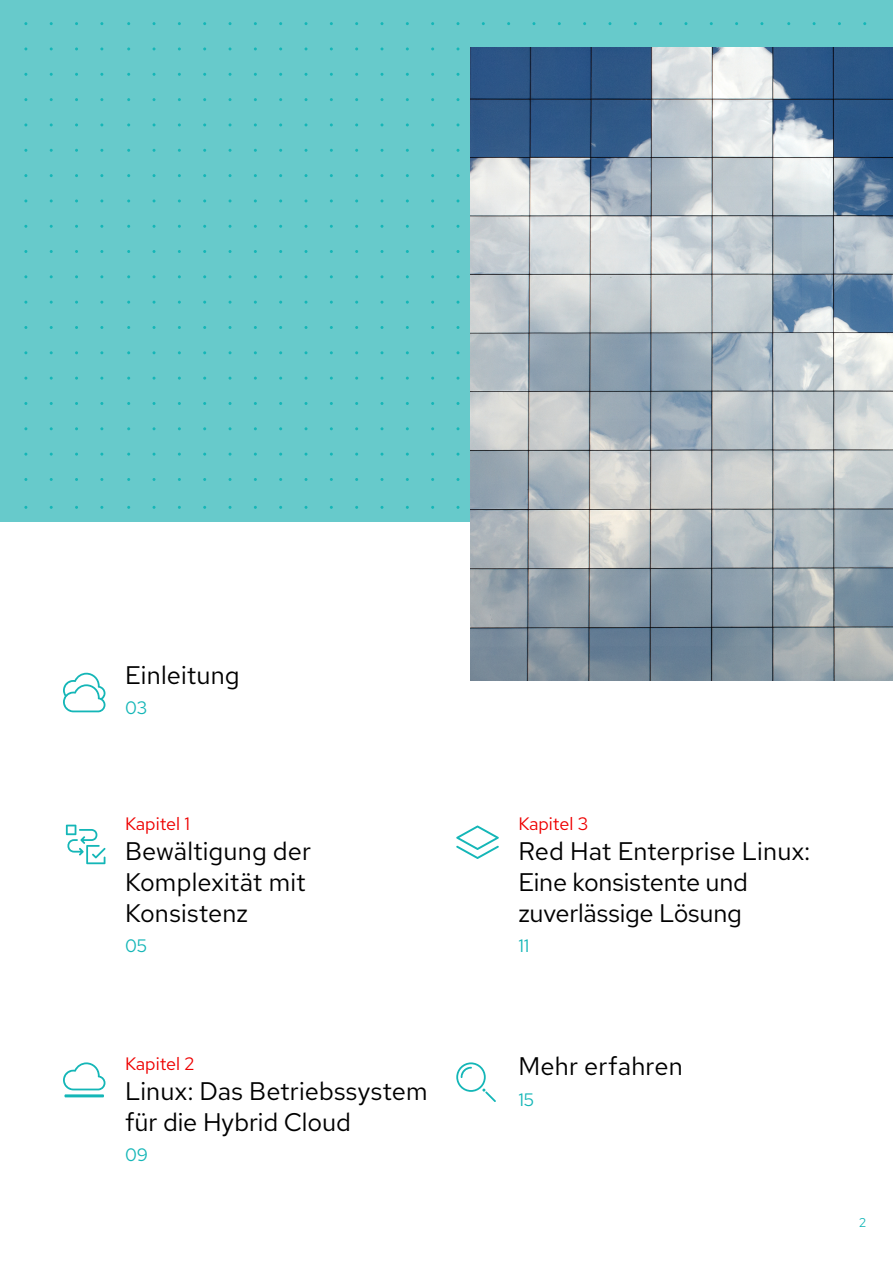
<style>
.page{position:relative;width:893px;height:1263px;background:#fff}
.page>*{position:absolute;margin:0;border:0;box-sizing:border-box;transform-origin:0 0}
.t1{font:25.5px/30.5px "Red Hat Text";color:#000}
.t2{font:18px "Red Hat Text";color:#e00}
.t3{font:18px "Red Hat Text";color:#14b6b7}
.t4{font:12.75px "Red Hat Text";color:#14b6b7}
</style>
<div class="page">
<div style="left:0;top:0;width:893px;height:521px;background:#67cacb"></div>
<svg style="left:63px;top:1062px;width:42px;height:35px"></svg>
<img style="left:470px;top:47px;width:423px;height:633px">
<svg style="left:63px;top:673px;width:42px;height:39px"></svg>
<svg style="left:65px;top:825px;width:41px;height:39px"></svg>
<svg style="left:456px;top:1062px;width:40px;height:40px"></svg>
<svg style="left:456px;top:825px;width:43px;height:34px"></svg>
<p class="t1" style="left:125px;top:659px;width:116px">Einleitung</p>
<p class="t3" style="left:125px;top:696px;width:24px">03</p>
<p class="t2" style="left:125px;top:812px;width:66px">Kapitel 1</p>
<p class="t1" style="left:125px;top:836px;width:188px">Bewältigung der<br>Komplexität mit<br>Konsistenz</p>
<p class="t3" style="left:125px;top:934px;width:24px">05</p>
<p class="t2" style="left:125px;top:1051px;width:71px">Kapitel 2</p>
<p class="t1" style="left:125px;top:1075px;width:304px">Linux: Das Betriebssystem für die Hybrid Cloud</p>
<p class="t3" style="left:125px;top:1143px;width:24px">09</p>
<p class="t2" style="left:518px;top:812px;width:71px">Kapitel 3</p>
<p class="t1" style="left:518px;top:836px;width:293px">Red Hat Enterprise Linux:<br>Eine konsistente und zuverlässige Lösung</p>
<p class="t3" style="left:518px;top:934px;width:13px">11</p>
<p class="t1" style="left:518px;top:1050px;width:166px">Mehr erfahren</p>
<p class="t3" style="left:518px;top:1087px;width:17px">15</p>
<p class="t4" style="left:859px;top:1214px;width:8px">2</p>
</div>
